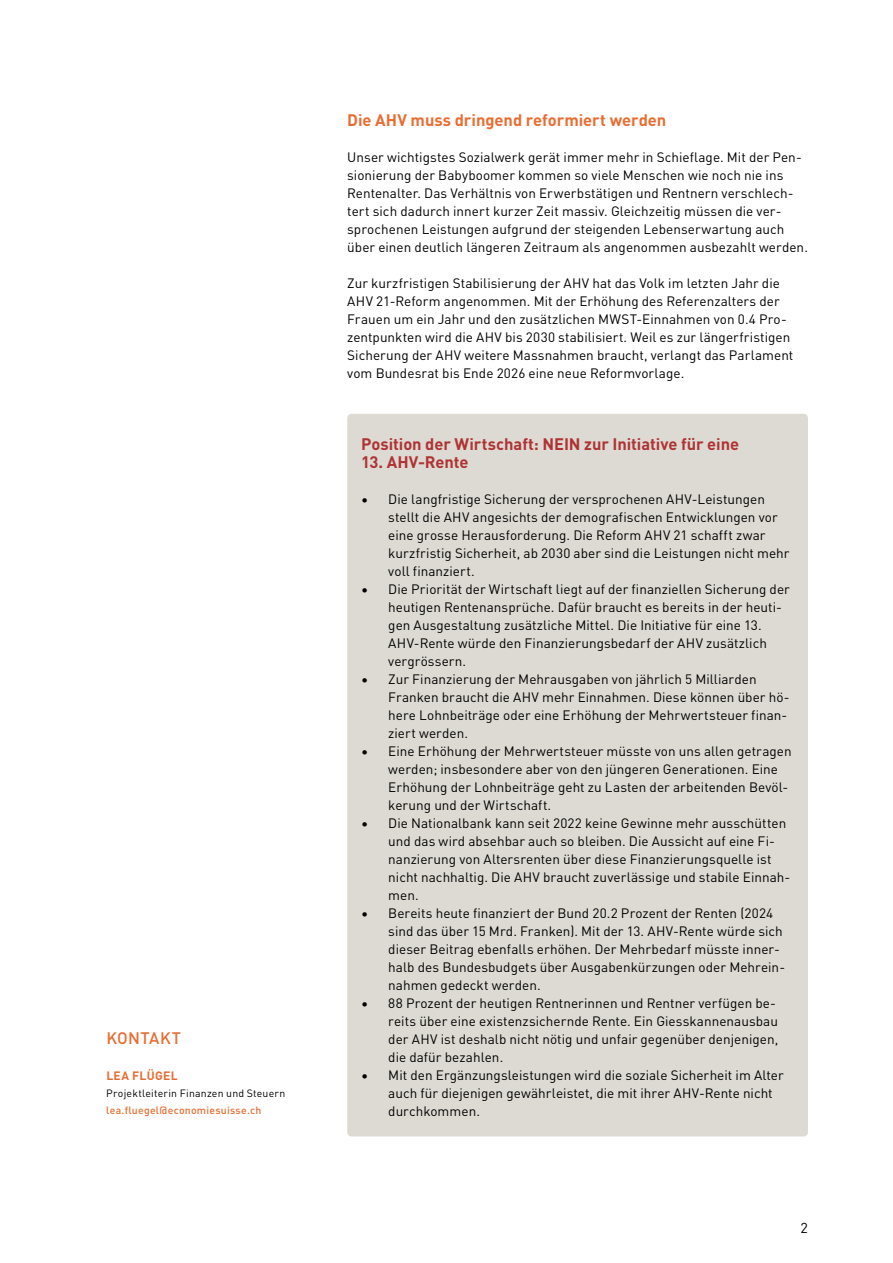
<style>
.page{position:relative;width:893px;height:1263px;background:#fff}
.page>*{position:absolute;margin:0;border:0;box-sizing:border-box;transform-origin:0 0}
.t1{font:700 16.5px "DINOT";letter-spacing:-.005em;color:#af3335}
.t2{font:700 16.5px "DINOT";letter-spacing:-.005em;color:#e96d32}
.t3{font:500 16.5px "DINOT";letter-spacing:.02em;color:#e96d32}
.t4{font:14.25px "DINOT";color:#000}
.t5{font:13.5px/18px "DINOT";letter-spacing:.005em;color:#000}
.t6{font:700 12px "DINOT";letter-spacing:.025em;color:#e96d32}
.t7{font:10.5px "DINOT";letter-spacing:.02em;color:#000}
.t8{font:500 10.5px "DINOT";letter-spacing:.02em;color:#e96d32}
</style>
<div class="page">
<div style="left:347px;top:414px;width:461px;height:722px;background:#dcdad2;border-radius:4px"></div>
<p class="t3" style="left:106px;top:1025px;width:76px">KONTAKT</p>
<p class="t6" style="left:106px;top:1066px;width:73px">LEA FLÜGEL</p>
<p class="t7" style="left:106px;top:1085px;width:181px">Projektleiterin Finanzen und Steuern</p>
<p class="t8" style="left:106px;top:1102px;width:157px">lea.fluegel@economiesuisse.ch</p>
<p class="t2" style="left:347px;top:107px;width:321px">Die AHV muss dringend reformiert werden</p>
<p class="t5" style="left:347px;top:147px;width:462px">Unser wichtigstes Sozialwerk gerät immer mehr in Schieflage. Mit der Pen&shy;sionierung der Babyboomer kommen so viele Menschen wie noch nie ins Rentenalter. Das Verhältnis von Erwerbstätigen und Rentnern verschlech&shy;tert sich dadurch innert kurzer Zeit massiv. Gleichzeitig müssen die ver&shy;sprochenen Leistungen aufgrund der steigenden Lebenserwartung auch über einen deutlich längeren Zeitraum als angenommen ausbezahlt werden.</p>
<p class="t5" style="left:347px;top:273px;width:448px">Zur kurzfristigen Stabilisierung der AHV hat das Volk im letzten Jahr die AHV 21-Reform angenommen. Mit der Erhöhung des Referenzalters der Frauen um ein Jahr und den zusätzlichen MWST-Einnahmen von 0.4 Pro&shy;zentpunkten wird die AHV bis 2030 stabilisiert. Weil es zur längerfristigen Sicherung der AHV weitere Massnahmen braucht, verlangt das Parlament vom Bundesrat bis Ende 2026 eine neue Reformvorlage.</p>
<p class="t1" style="left:361px;top:431px;width:379px">Position der Wirtschaft: NEIN zur Initiative für eine</p>
<p class="t1" style="left:361px;top:449px;width:109px">13. AHV-Rente</p>
<p class="t5" style="left:388px;top:489px;width:403px;text-indent:-27px">• Die langfristige Sicherung der versprochenen AHV-Leistungen stellt die AHV angesichts der demografischen Entwicklungen vor eine grosse Herausforderung. Die Reform AHV 21 schafft zwar kurzfristig Sicherheit, ab 2030 aber sind die Leistungen nicht mehr voll finanziert.</p>
<p class="t5" style="left:388px;top:579px;width:403px;text-indent:-27px">• Die Priorität der Wirtschaft liegt auf der finanziellen Sicherung der heutigen Rentenansprüche. Dafür braucht es bereits in der heuti&shy;gen Ausgestaltung zusätzliche Mittel. Die Initiative für eine 13.<br>AHV-Rente würde den Finanzierungsbedarf der AHV zusätzlich vergrössern.</p>
<p class="t5" style="left:388px;top:669px;width:403px;text-indent:-27px">• Zur Finanzierung der Mehrausgaben von jährlich 5 Milliarden Franken braucht die AHV mehr Einnahmen. Diese können über hö&shy;here Lohnbeiträge oder eine Erhöhung der Mehrwertsteuer finan&shy;ziert werden.</p>
<p class="t5" style="left:388px;top:741px;width:405px;text-indent:-27px">• Eine Erhöhung der Mehrwertsteuer müsste von uns allen getragen werden; insbesondere aber von den jüngeren Generationen. Eine Erhöhung der Lohnbeiträge geht zu Lasten der arbeitenden Bevöl&shy;kerung und der Wirtschaft.</p>
<p class="t5" style="left:388px;top:813px;width:403px;text-indent:-27px">• Die Nationalbank kann seit 2022 keine Gewinne mehr ausschütten und das wird absehbar auch so bleiben. Die Aussicht auf eine Fi&shy;nanzierung von Altersrenten über diese Finanzierungsquelle ist nicht nachhaltig. Die AHV braucht zuverlässige und stabile Einnah&shy;men.</p>
<p class="t5" style="left:388px;top:903px;width:398px;text-indent:-27px">• Bereits heute finanziert der Bund 20.2 Prozent der Renten (2024 sind das über 15 Mrd. Franken). Mit der 13. AHV-Rente würde sich dieser Beitrag ebenfalls erhöhen. Der Mehrbedarf müsste inner&shy;halb des Bundesbudgets über Ausgabenkürzungen oder Mehrein&shy;nahmen gedeckt werden.</p>
<p class="t5" style="left:388px;top:993px;width:392px;text-indent:-27px">• 88 Prozent der heutigen Rentnerinnen und Rentner verfügen be&shy;reits über eine existenzsichernde Rente. Ein Giesskannenausbau der AHV ist deshalb nicht nötig und unfair gegenüber denjenigen, die dafür bezahlen.</p>
<p class="t5" style="left:388px;top:1065px;width:397px;text-indent:-27px">• Mit den Ergänzungsleistungen wird die soziale Sicherheit im Alter auch für diejenigen gewährleistet, die mit ihrer AHV-Rente nicht durchkommen.</p>
<p class="t4" style="left:800px;top:1217px;width:9px">2</p>
</div>
